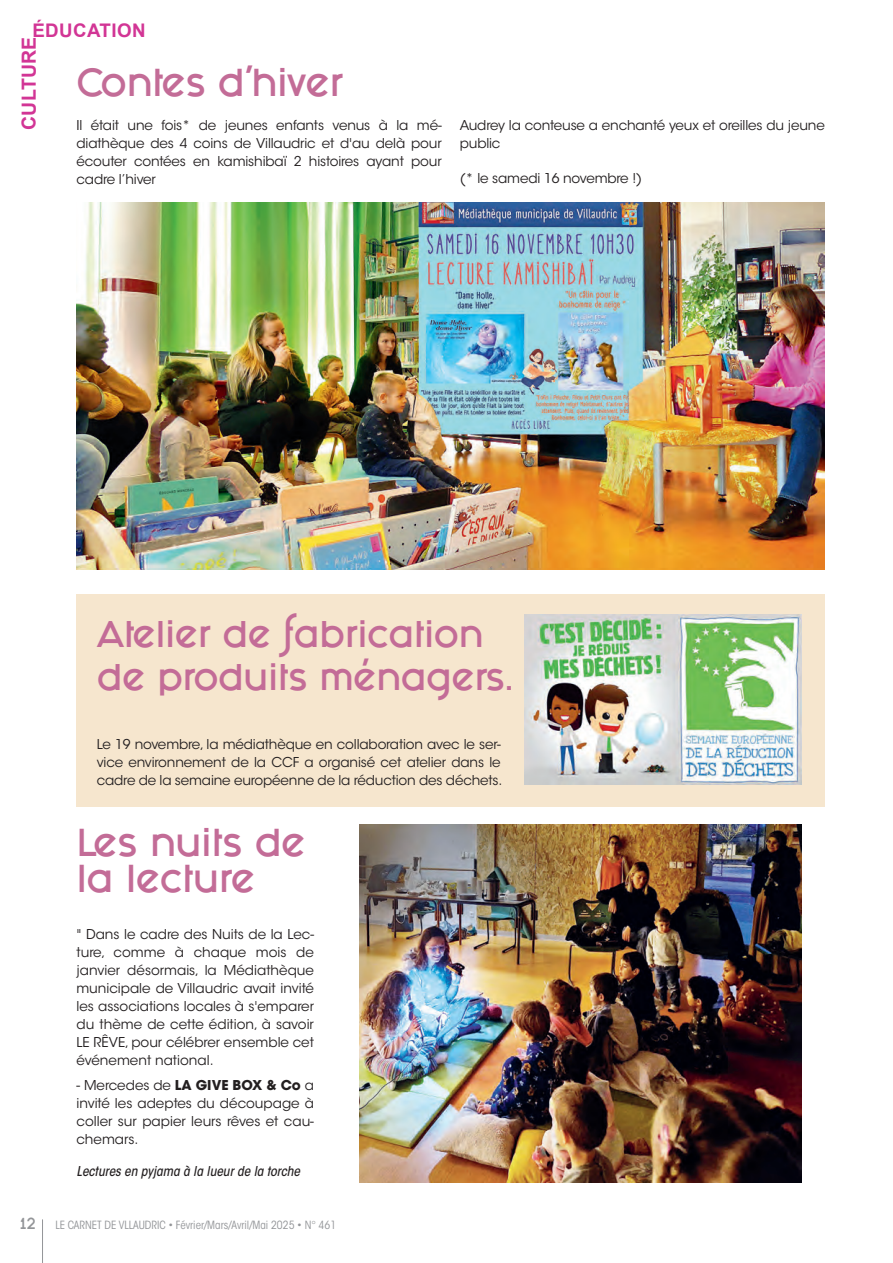
<style>
.page{position:relative;width:893px;height:1263px;background:#fff}
.page>*{position:absolute;margin:0;border:0;box-sizing:border-box;transform-origin:0 0}
.t1{font:33px/36px "Fashion Fetish";letter-spacing:-.02em;color:#c36c97}
.t2{font:31.5px/43.5px "Fashion Fetish";letter-spacing:-.02em;color:#c36c97}
.t3{font:700 19.5px "Arial";letter-spacing:.015em;color:#d23595}
.t4{font:700 18.75px "Arial";letter-spacing:.025em;color:#d23595}
.t5{font:13.5px/18px "ITC Avant Garde Std";letter-spacing:-.01em;color:#231f20;text-align:justify}
.t6{font:italic 500 condensed 13.5px "ITC Avant Garde Std";color:#231f20}
.t7{font:13.5px "Fashion Fetish";color:#939598}
.t8{font:condensed 11.25px "ITC Avant Garde Std";color:#939598}
.s1{font-weight:700}
</style>
<div class="page">
<hr style="left:42px;top:1220px;width:1px;height:43px;background:#939598">
<img style="left:77px;top:203px;width:748px;height:367px">
<img style="left:359px;top:825px;width:443px;height:357px">
<div style="left:77px;top:594px;width:748px;height:213px;background:#f6e6ce"></div>
<img style="left:525px;top:615px;width:277px;height:170px">
<h3 class="t4" style="left:32px;top:17px;width:115px">ÉDUCATION</h3>
<h1 class="t1" style="left:77px;top:65px;width:268px">Contes d’hiver</h1>
<h3 class="t3" style="left:15px;top:130px;width:95px;rotate:-90deg">CULTURE</h3>
<p class="t5" style="left:77px;top:116px;width:367px">Il était une fois* de jeunes enfants venus à la mé&shy;diathèque des 4 coins de Villaudric et d'au delà pour écouter contées en kamishibaï 2 histoires ayant pour cadre l’hiver</p>
<p class="t5" style="left:460px;top:116px;width:367px">Audrey la conteuse a enchanté yeux et oreilles du jeune public</p>
<p class="t5" style="left:460px;top:169px;width:184px">(* le samedi 16 novembre !)</p>
<h2 class="t2" style="left:97px;top:612px;width:418px">Atelier de fabrication de produits ménagers.</h2>
<p class="t5" style="left:97px;top:735px;width:407px">Le 19 novembre, la médiathèque en collaboration avec le ser&shy;vice environnement de la CCF a organisé cet atelier dans le cadre de la semaine européenne de la réduction des déchets.</p>
<h1 class="t1" style="left:77px;top:824px;width:231px">Les nuits de la lecture</h1>
<p class="t5" style="left:77px;top:926px;width:239px">" Dans le cadre des Nuits de la Lec&shy;ture, comme à chaque mois de janvier désormais, la Médiathèque municipale de Villaudric avait invité les associations locales à s'emparer du thème de cette édition, à savoir LE RÊVE, pour célébrer ensemble cet événement national.</p>
<p class="t5" style="left:77px;top:1076px;width:239px">- Mercedes de <span class="s1">LA GIVE BOX &amp; Co</span> a invité les adeptes du découpage à coller sur papier leurs rêves et cau&shy;chemars.</p>
<p class="t6" style="left:77px;top:1163px;width:225px">Lectures en pyjama à la lueur de la torche</p>
<p class="t7" style="left:20px;top:1212px;width:17px">12</p>
<p class="t8" style="left:55px;top:1218px;width:282px">LE CARNET DE VLLAUDRIC • Février/Mars/Avril/Mai 2025 • N° 461</p>
</div>
